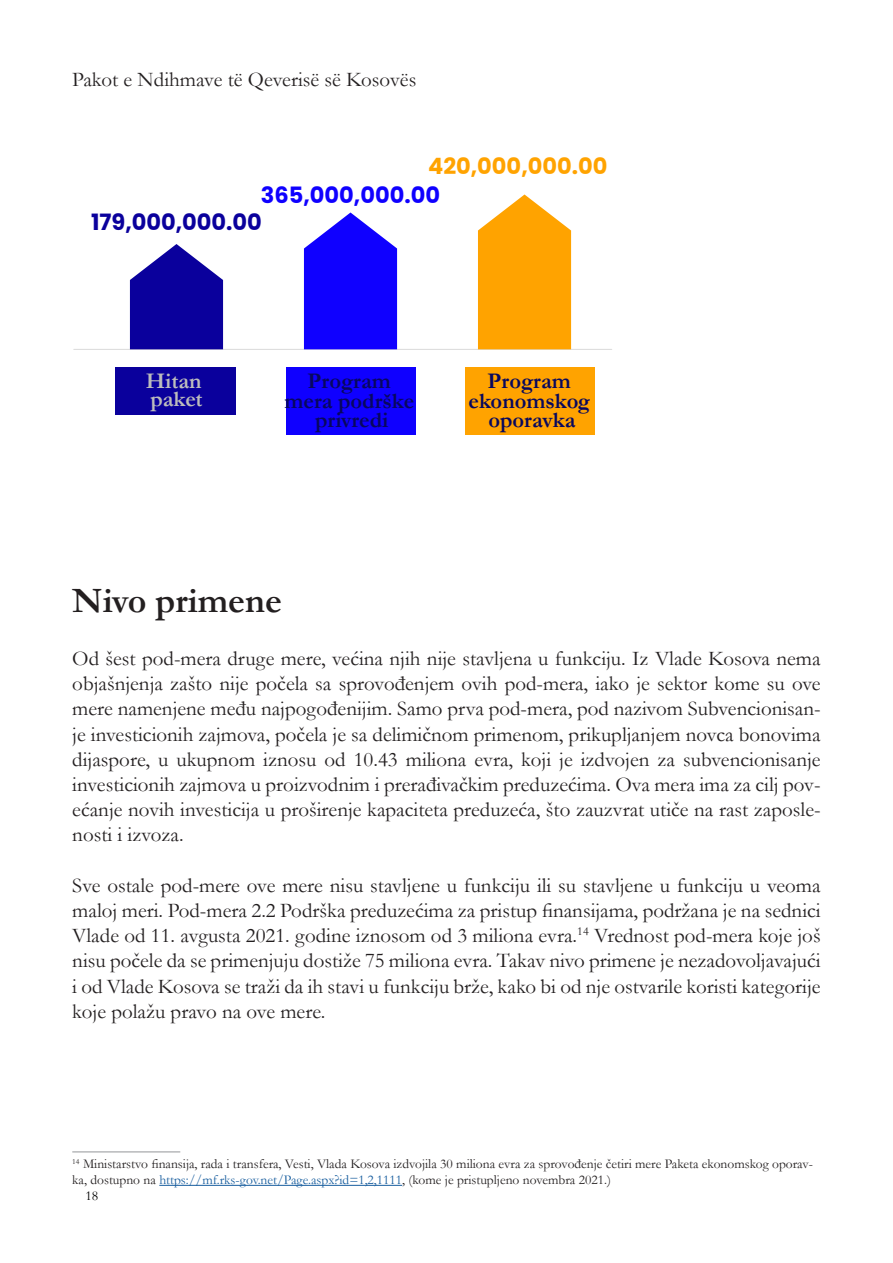
<style>
.page{position:relative;width:893px;height:1263px;background:#fff}
.page>*{position:absolute;margin:0;border:0;box-sizing:border-box;transform-origin:0 0}
.t1{font:700 36px "Garamond";color:#231f20}
.t2{font:700 22.5px/19.5px "Garamond";color:#08085e;text-align:center}
.t3{font:700 22.5px "Poppins";color:#0f00ff}
.t4{font:700 22.5px "Poppins";color:#0a009c}
.t5{font:700 22.5px "Poppins";color:#ffa300}
.t6{font:700 22.5px/18px "Garamond";color:#bdbdbd}
.t7{font:21px/25.2px "Garamond";color:#231f20;text-align:justify}
.t8{font:13.65px "Garamond";color:#000}
.t9{font:13.5px/16.2px "Garamond";color:#231f20}
.s1{color:#175d9e}
</style>
<div class="page">
<hr style="left:74px;top:349px;width:538px;height:1px;background:#dedede">
<svg style="left:130px;top:244px;width:93px;height:105px"></svg>
<svg style="left:304px;top:212px;width:93px;height:137px;background:#2f22ff"></svg>
<svg style="left:478px;top:194px;width:93px;height:155px;background:#ffad1e"></svg>
<div style="left:116px;top:367px;width:120px;height:48px;background:#0a009c"></div>
<div style="left:287px;top:367px;width:129px;height:68px;background:#0f00ff"></div>
<div style="left:465px;top:367px;width:129px;height:68px;background:#ffa300"></div>
<hr style="left:72px;top:1151px;width:108px;height:1px;background:#939598">
<hr style="left:159px;top:1185px;width:243px;height:1px;background:#175d9e">
<p class="t7" style="left:72px;top:66px;width:346px">Pakot e Ndihmave të Qeverisë së Kosovës</p>
<p class="t5" style="left:428px;top:153px;width:181px">420,000,000.00</p>
<p class="t3" style="left:261px;top:182px;width:181px">365,000,000.00</p>
<p class="t4" style="left:91px;top:209px;width:172px">179,000,000.00</p>
<p class="t6" style="left:146px;top:372px;width:59px">Hitan paket</p>
<p class="t2" style="left:284px;top:371px;width:131px">Program mera podrške privredi</p>
<p class="t2" style="left:468px;top:371px;width:123px">Program ekonomskog oporavka</p>
<p class="t1" style="left:72px;top:576px;width:211px">Nivo primene</p>
<p class="t7" style="left:72px;top:645px;width:750px">Od šest pod-mera druge mere, većina njih nije stavljena u funkciju. Iz Vlade Kosova nema objašnjenja zašto nije počela sa sprovođenjem ovih pod-mera, iako je sektor kome su ove mere namenjene među najpogođenijim. Samo prva pod-mera, pod nazivom Subvencionisan&shy;je investicionih zajmova, počela je sa delimičnom primenom, prikupljanjem novca bonovima dijaspore, u ukupnom iznosu od 10.43 miliona evra, koji je izdvojen za subvencionisanje investicionih zajmova u proizvodnim i prerađivačkim preduzećima. Ova mera ima za cilj pov&shy;ećanje novih investicija u proširenje kapaciteta preduzeća, što zauzvrat utiče na rast zaposle&shy;nosti i izvoza.</p>
<p class="t7" style="left:72px;top:872px;width:750px">Sve ostale pod-mere ove mere nisu stavljene u funkciju ili su stavljene u funkciju u veoma maloj meri. Pod-mera 2.2 Podrška preduzećima za pristup finansijama, podržana je na sednici Vlade od 11. avgusta 2021. godine iznosom od 3 miliona evra.<sup>14</sup> Vrednost pod-mera koje još nisu počele da se primenjuju dostiže 75 miliona evra. Takav nivo primene je nezadovoljavajući i od Vlade Kosova se traži da ih stavi u funkciju brže, kako bi od nje ostvarile koristi kategorije koje polažu pravo na ove mere.</p>
<p class="t9" style="left:72px;top:1155px;width:742px"><sup>14</sup> Ministarstvo finansija, rada i transfera, Vesti, Vlada Kosova izdvojila 30 miliona evra za sprovođenje četiri mere Paketa ekonomskog oporav&shy;ka, dostupno na <span class="s1">https://mf.rks-gov.net/Page.aspx?id=1,2,1111</span>, (kome je pristupljeno novembra 2021.)</p>
<p class="t8" style="left:85px;top:1186px;width:14px">18</p>
</div>
